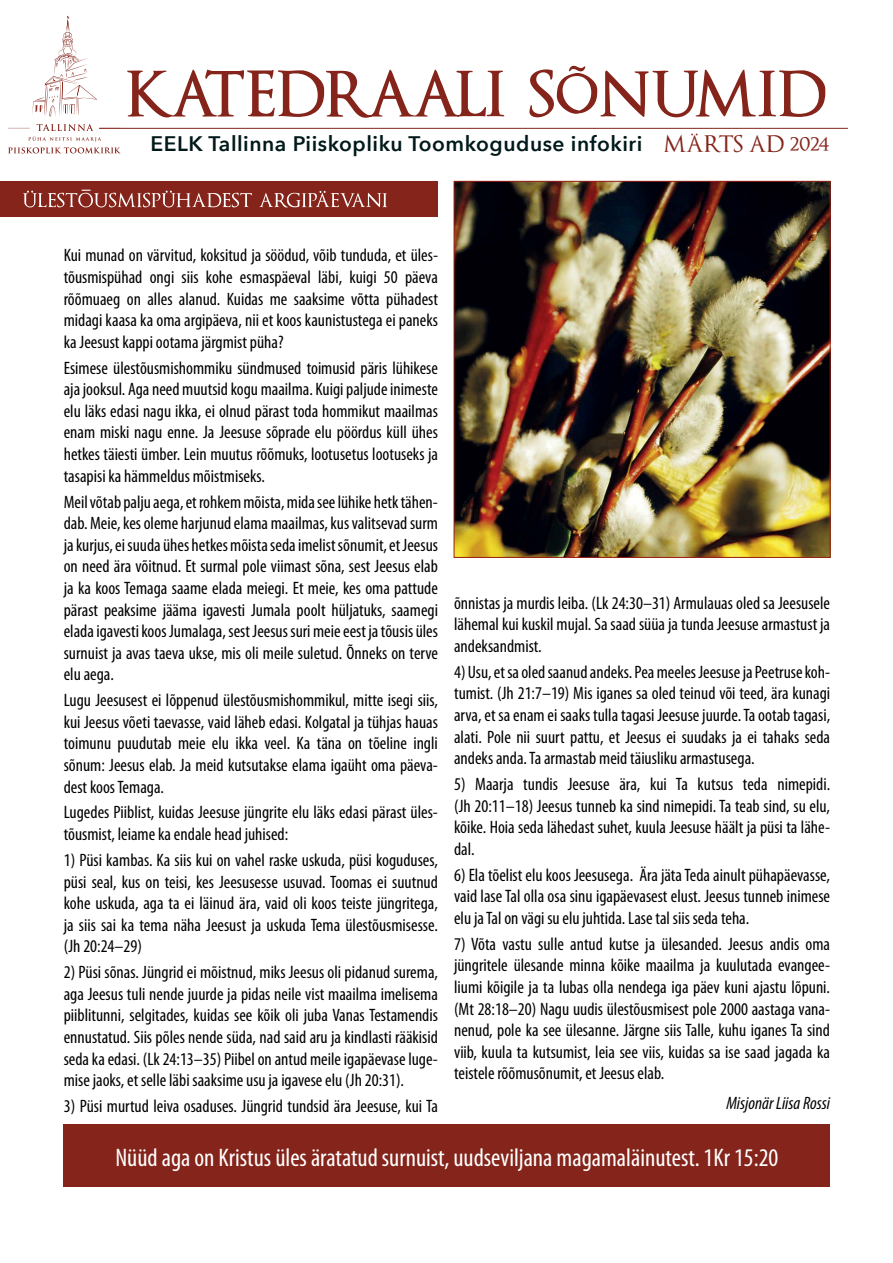
<style>
.page{position:relative;width:893px;height:1263px;background:#fff}
.page>*{position:absolute;margin:0;border:0;box-sizing:border-box;transform-origin:0 0}
.t1{font:condensed 25.5px "Myriad Pro";color:#fff}
.t2{font:600 21px "Avenir Next";letter-spacing:.025em;color:#00191a}
.t3{font:condensed 18px/21.6px "Myriad Pro";color:#000;text-align:justify}
.t4{font:italic condensed 18px "Myriad Pro";color:#000}
.s1{font-family:"Optimus Princeps";font-weight:400;font-size:22.5px;color:#84241a}
</style>
<div class="page">
<div style="left:0;top:181px;width:438px;height:36px;background:#84241a"></div>
<hr style="left:99px;top:128px;width:749px;height:1px;background:#84241a">
<svg style="left:32px;top:16px;width:65px;height:100px"></svg>
<svg style="left:8px;top:124px;width:113px;height:29px"></svg>
<svg style="left:127px;top:66px;width:698px;height:52px"></svg>
<img style="left:456px;top:183px;width:372px;height:373px">
<div style="left:454px;top:181px;width:376px;height:377px;border:1px solid #9a1f13"></div>
<div style="left:64px;top:1125px;width:766px;height:62px;background:#84241a"></div>
<svg style="left:23px;top:190px;width:364px;height:17px"></svg>
<p class="t2" style="left:151px;top:126px;width:680px">EELK Tallinna Piiskopliku Toomkoguduse infokiri <span class="s1">MÄRTS AD 2024</span></p>
<p class="t3" style="left:64px;top:244px;width:376px">Kui munad on värvitud, koksitud ja söödud, võib tunduda, et üles&shy;tõusmispühad ongi siis kohe esmaspäeval läbi, kuigi 50 päeva rõõmuaeg on alles alanud. Kuidas me saaksime võtta pühadest midagi kaasa ka oma argipäeva, nii et koos kaunistustega ei paneks ka Jeesust kappi ootama järgmist püha?</p>
<p class="t3" style="left:64px;top:357px;width:376px">Esimese ülestõusmishommiku sündmused toimusid päris lühikese aja jooksul. Aga need muutsid kogu maailma. Kuigi paljude inimeste elu läks edasi nagu ikka, ei olnud pärast toda hommikut maailmas enam miski nagu enne. Ja Jeesuse sõprade elu pöördus küll ühes hetkes täiesti ümber. Lein muutus rõõmuks, lootusetus lootuseks ja tasapisi ka hämmeldus mõistmiseks.</p>
<p class="t3" style="left:64px;top:491px;width:376px">Meil võtab palju aega, et rohkem mõista, mida see lühike hetk tähen&shy;dab. Meie, kes oleme harjunud elama maailmas, kus valitsevad surm ja kurjus, ei suuda ühes hetkes mõista seda imelist sõnumit, et Jeesus on need ära võitnud. Et surmal pole viimast sõna, sest Jeesus elab ja ka koos Temaga saame elada meiegi. Et meie, kes oma pattude pärast peaksime jääma igavesti Jumala poolt hüljatuks, saamegi elada igavesti koos Jumalaga, sest Jeesus suri meie eest ja tõusis üles surnuist ja avas taeva ukse, mis oli meile suletud. Õnneks on terve elu aega.</p>
<p class="t3" style="left:64px;top:689px;width:376px">Lugu Jeesusest ei lõppenud ülestõusmishommikul, mitte isegi siis, kui Jeesus võeti taevasse, vaid läheb edasi. Kolgatal ja tühjas hauas toimunu puudutab meie elu ikka veel. Ka täna on tõeline ingli sõnum: Jeesus elab. Ja meid kutsutakse elama igaüht oma päeva&shy;dest koos Temaga.</p>
<p class="t3" style="left:64px;top:801px;width:376px">Lugedes Piiblist, kuidas Jeesuse jüngrite elu läks edasi pärast üles&shy;tõusmist, leiame ka endale head juhised:</p>
<p class="t3" style="left:64px;top:849px;width:376px">1) Püsi kambas. Ka siis kui on vahel raske uskuda, püsi koguduses, püsi seal, kus on teisi, kes Jeesusesse usuvad. Toomas ei suutnud kohe uskuda, aga ta ei läinud ära, vaid oli koos teiste jüngritega, ja siis sai ka tema näha Jeesust ja uskuda Tema ülestõusmisesse. (Jh 20:24–29)</p>
<p class="t3" style="left:64px;top:961px;width:376px">2) Püsi sõnas. Jüngrid ei mõistnud, miks Jeesus oli pidanud surema, aga Jeesus tuli nende juurde ja pidas neile vist maailma imelisema piiblitunni, selgitades, kuidas see kõik oli juba Vanas Testamendis ennustatud. Siis põles nende süda, nad said aru ja kindlasti rääkisid seda ka edasi. (Lk 24:13–35) Piibel on antud meile igapäevase luge&shy;mise jaoks, et selle läbi saaksime usu ja igavese elu (Jh 20:31).</p>
<p class="t3" style="left:64px;top:1095px;width:376px">3) Püsi murtud leiva osaduses. Jüngrid tundsid ära Jeesuse, kui Ta</p>
<p class="t3" style="left:454px;top:592px;width:378px">õnnistas ja murdis leiba. (Lk 24:30–31) Armulauas oled sa Jeesusele lähemal kui kuskil mujal. Sa saad süüa ja tunda Jeesuse armastust ja andeksandmist.</p>
<p class="t3" style="left:454px;top:661px;width:378px">4) Usu, et sa oled saanud andeks. Pea meeles Jeesuse ja Peetruse koh&shy;tumist. (Jh 21:7–19) Mis iganes sa oled teinud või teed, ära kunagi arva, et sa enam ei saaks tulla tagasi Jeesuse juurde. Ta ootab tagasi, alati. Pole nii suurt pattu, et Jeesus ei suudaks ja ei tahaks seda andeks anda. Ta armastab meid täiusliku armastusega.</p>
<p class="t3" style="left:454px;top:773px;width:378px">5) Maarja tundis Jeesuse ära, kui Ta kutsus teda nimepidi. (Jh 20:11–18) Jeesus tunneb ka sind nimepidi. Ta teab sind, su elu, kõike. Hoia seda lähedast suhet, kuula Jeesuse häält ja püsi ta lähe&shy;dal.</p>
<p class="t3" style="left:454px;top:864px;width:378px">6) Ela tõelist elu koos Jeesusega. Ära jäta Teda ainult pühapäevasse, vaid lase Tal olla osa sinu igapäevasest elust. Jeesus tunneb inimese elu ja Tal on vägi su elu juhtida. Lase tal siis seda teha.</p>
<p class="t3" style="left:454px;top:933px;width:378px">7) Võta vastu sulle antud kutse ja ülesanded. Jeesus andis oma jüngritele ülesande minna kõike maailma ja kuulutada evangee&shy;liumi kõigile ja ta lubas olla nendega iga päev kuni ajastu lõpuni. (Mt 28:18–20) Nagu uudis ülestõusmisest pole 2000 aastaga vana&shy;nenud, pole ka see ülesanne. Järgne siis Talle, kuhu iganes Ta sind viib, kuula ta kutsumist, leia see viis, kuidas sa ise saad jagada ka teistele rõõmusõnumit, et Jeesus elab.</p>
<p class="t4" style="left:726px;top:1092px;width:105px">Misjonär Liisa Rossi</p>
<h1 class="t1" style="left:115px;top:1142px;width:664px">Nüüd aga on Kristus üles äratatud surnuist, uudseviljana magamaläinutest. 1Kr 15:20</h1>
</div>
